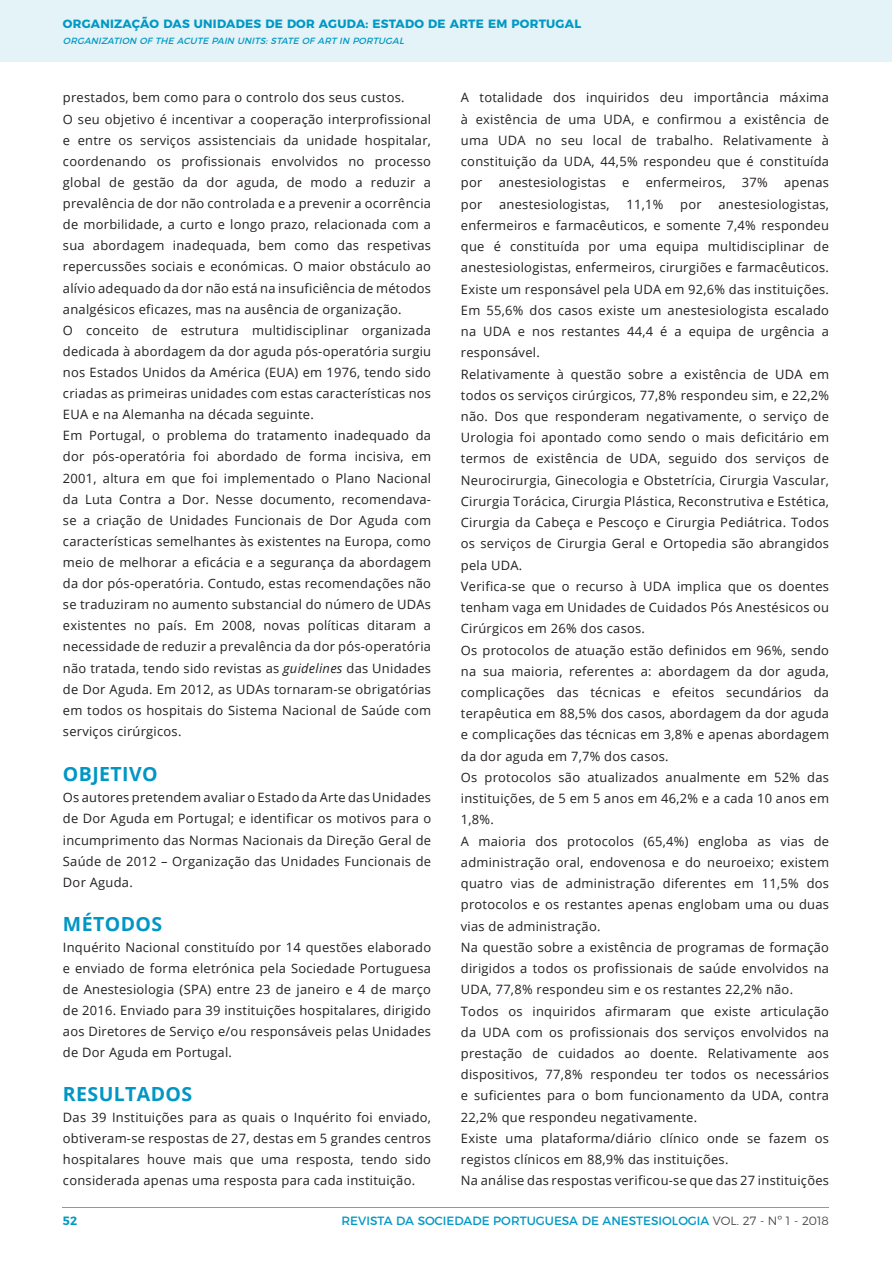
<style>
.page{position:relative;width:892px;height:1261px;background:#fff}
.page>*{position:absolute;margin:0;border:0;box-sizing:border-box;transform-origin:0 0}
.t1{font:700 19.5px "Open Sans";letter-spacing:.02em;color:#0197c4}
.t2{font:12.9px/21.3px "Open Sans";letter-spacing:.02em;color:#231f20;text-align:justify}
.t3{font:12px "Montserrat";color:#0098c4}
.t4{font:700 12px "Montserrat";letter-spacing:.02em;color:#0098c4}
.t5{font:600 12px "Montserrat";color:#0098c4}
.t6{font:italic 9px "Montserrat";color:#0098c4}
.s1{font-style:italic}
.s2{font-weight:300;color:#4d4d4f}
</style>
<div class="page">
<div style="left:0;top:0;width:891px;height:62px;background:#e3f3f7"></div>
<hr style="left:63px;top:1207px;width:765px;height:1px;background:#949698">
<h1 class="t4" style="left:63px;top:14px;width:519px">ORGANIZAÇÃO DAS UNIDADES DE DOR AGUDA: ESTADO DE ARTE EM PORTUGAL</h1>
<h1 class="t6" style="left:63px;top:34px;width:345px">ORGANIZATION OF THE ACUTE PAIN UNITS:STATE OF ART IN PORTUGAL</h1>
<p class="t2" style="left:63px;top:87px;width:343px">prestados, bem como para o controlo dos seus custos.</p>
<p class="t2" style="left:63px;top:108px;width:369px">O seu objetivo é incentivar a cooperação interprofissional e entre os serviços assistenciais da unidade hospitalar, coordenando os profissionais envolvidos no processo global de gestão da dor aguda, de modo a reduzir a prevalência de dor não controlada e a prevenir a ocorrência de morbilidade, a curto e longo prazo, relacionada com a sua abordagem inadequada, bem como das respetivas repercussões sociais e económicas. O maior obstáculo ao alívio adequado da dor não está na insuficiência de métodos analgésicos eficazes, mas na ausência de organização.</p>
<p class="t2" style="left:63px;top:319px;width:369px">O conceito de estrutura multidisciplinar organizada dedicada à abordagem da dor aguda pós-operatória surgiu nos Estados Unidos da América (EUA) em 1976, tendo sido criadas as primeiras unidades com estas características nos EUA e na Alemanha na década seguinte.</p>
<p class="t2" style="left:63px;top:425px;width:369px">Em Portugal, o problema do tratamento inadequado da dor pós-operatória foi abordado de forma incisiva, em 2001, altura em que foi implementado o Plano Nacional da Luta Contra a Dor. Nesse documento, recomendava&shy;se a criação de Unidades Funcionais de Dor Aguda com características semelhantes às existentes na Europa, como meio de melhorar a eficácia e a segurança da abordagem da dor pós-operatória. Contudo, estas recomendações não se traduziram no aumento substancial do número de UDAs existentes no país. Em 2008, novas políticas ditaram a necessidade de reduzir a prevalência da dor pós-operatória não tratada, tendo sido revistas as <span class="s1">guidelines</span> das Unidades de Dor Aguda. Em 2012, as UDAs tornaram-se obrigatórias em todos os hospitais do Sistema Nacional de Saúde com serviços cirúrgicos.</p>
<h1 class="t1" style="left:63px;top:760px;width:96px">OBJETIVO</h1>
<p class="t2" style="left:63px;top:787px;width:369px">Os autores pretendem avaliar o Estado da Arte das Unidades de Dor Aguda em Portugal; e identificar os motivos para o incumprimento das Normas Nacionais da Direção Geral de Saúde de 2012 – Organização das Unidades Funcionais de Dor Aguda.</p>
<h1 class="t1" style="left:63px;top:910px;width:101px">MÉTODOS</h1>
<p class="t2" style="left:63px;top:936px;width:369px">Inquérito Nacional constituído por 14 questões elaborado e enviado de forma eletrónica pela Sociedade Portuguesa de Anestesiologia (SPA) entre 23 de janeiro e 4 de março de 2016. Enviado para 39 instituições hospitalares, dirigido aos Diretores de Serviço e/ou responsáveis pelas Unidades de Dor Aguda em Portugal.</p>
<h1 class="t1" style="left:63px;top:1080px;width:131px">RESULTADOS</h1>
<p class="t2" style="left:63px;top:1106px;width:369px">Das 39 Instituições para as quais o Inquérito foi enviado, obtiveram-se respostas de 27, destas em 5 grandes centros hospitalares houve mais que uma resposta, tendo sido considerada apenas uma resposta para cada instituição.</p>
<p class="t2" style="left:460px;top:87px;width:369px">A totalidade dos inquiridos deu importância máxima à existência de uma UDA, e confirmou a existência de uma UDA no seu local de trabalho. Relativamente à constituição da UDA, 44,5% respondeu que é constituída por</p>
<p class="t2" style="left:498px;top:172px;width:109px">anestesiologistas</p>
<p class="t2" style="left:622px;top:172px;width:9px">e</p>
<p class="t2" style="left:645px;top:172px;width:81px">enfermeiros,</p>
<p class="t2" style="left:741px;top:172px;width:27px">37%</p>
<p class="t2" style="left:783px;top:172px;width:46px">apenas</p>
<p class="t2" style="left:460px;top:193px;width:369px;text-indent:257px">anestesiologistas, enfermeiros e farmacêuticos, e somente 7,4% respondeu que é constituída por uma equipa multidisciplinar de anestesiologistas, enfermeiros, cirurgiões e farmacêuticos.<br>Existe um responsável pela UDA em 92,6% das instituições.<br>Em 55,6% dos casos existe um anestesiologista escalado na UDA e nos restantes 44,4 é a equipa de urgência a responsável.</p>
<p class="t2" style="left:460px;top:363px;width:369px">Relativamente à questão sobre a existência de UDA em todos os serviços cirúrgicos, 77,8% respondeu sim, e 22,2% não. Dos que responderam negativamente, o serviço de Urologia foi apontado como sendo o mais deficitário em termos de existência de UDA, seguido dos serviços de Neurocirurgia, Ginecologia e Obstetrícia, Cirurgia Vascular, Cirurgia Torácica, Cirurgia Plástica, Reconstrutiva e Estética, Cirurgia da Cabeça e Pescoço e Cirurgia Pediátrica. Todos os serviços de Cirurgia Geral e Ortopedia são abrangidos pela UDA.</p>
<p class="t2" style="left:460px;top:575px;width:369px">Verifica-se que o recurso à UDA implica que os doentes tenham vaga em Unidades de Cuidados Pós Anestésicos ou Cirúrgicos em 26% dos casos.</p>
<p class="t2" style="left:460px;top:639px;width:369px">Os protocolos de atuação estão definidos em 96%, sendo na sua maioria, referentes a: abordagem da dor aguda, complicações das técnicas e efeitos secundários da terapêutica em 88,5% dos casos, abordagem da dor aguda e complicações das técnicas em 3,8% e apenas abordagem da dor aguda em 7,7% dos casos.</p>
<p class="t2" style="left:460px;top:766px;width:369px">Os protocolos são atualizados anualmente em 52% das instituições, de 5 em 5 anos em 46,2% e a cada 10 anos em 1,8%.</p>
<p class="t2" style="left:460px;top:830px;width:369px">A maioria dos protocolos (65,4%) engloba as vias de administração oral, endovenosa e do neuroeixo; existem quatro vias de administração diferentes em 11,5% dos protocolos e os restantes apenas englobam uma ou duas vias de administração.</p>
<p class="t2" style="left:460px;top:936px;width:369px">Na questão sobre a existência de programas de formação dirigidos a todos os profissionais de saúde envolvidos na UDA, 77,8% respondeu sim e os restantes 22,2% não.</p>
<p class="t2" style="left:460px;top:1000px;width:369px">Todos os inquiridos afirmaram que existe articulação da UDA com os profissionais dos serviços envolvidos na prestação de cuidados ao doente. Relativamente aos dispositivos, 77,8% respondeu ter todos os necessários e suficientes para o bom funcionamento da UDA, contra 22,2% que respondeu negativamente.</p>
<p class="t2" style="left:460px;top:1127px;width:369px">Existe uma plataforma/diário clínico onde se fazem os registos clínicos em 88,9% das instituições.</p>
<p class="t2" style="left:460px;top:1170px;width:369px">Na análise das respostas verificou-se que das 27 instituições</p>
<p class="t2" style="left:460px;top:193px;width:23px">por</p>
<p class="t2" style="left:499px;top:193px;width:112px">anestesiologistas,</p>
<p class="t2" style="left:626px;top:193px;width:38px">11,1%</p>
<p class="t2" style="left:680px;top:193px;width:23px">por</p>
<p class="t5" style="left:63px;top:1211px;width:16px">52</p>
<p class="t3" style="left:341px;top:1211px;width:488px">REVISTA DA SOCIEDADE PORTUGUESA DE ANESTESIOLOGIA <span class="s2">VOL. 27 - Nº 1 - 2018</span></p>
</div>
